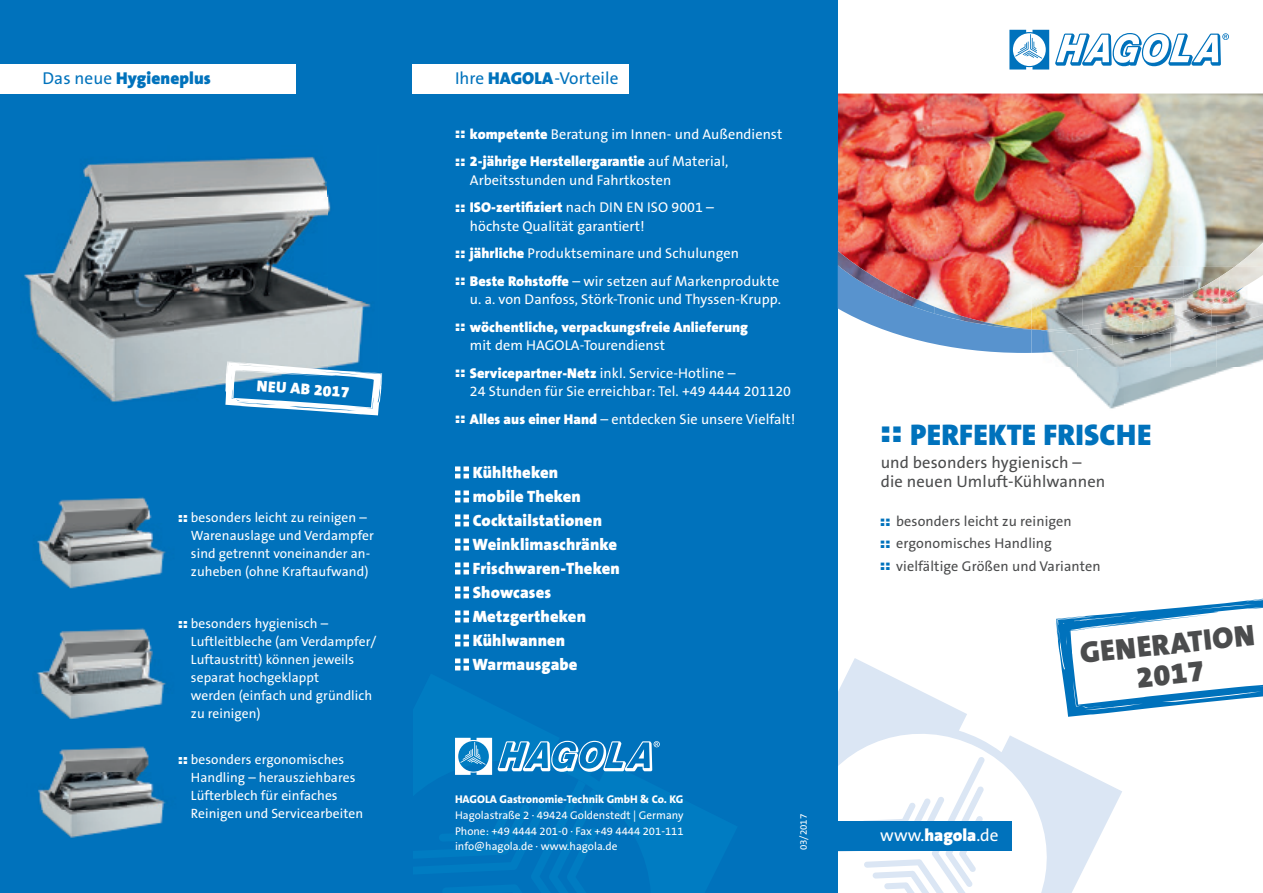
<style>
.page{position:relative;width:1263px;height:893px;background:#fff}
.page>*{position:absolute;margin:0;border:0;box-sizing:border-box;transform-origin:0 0}
.t1{font:900 30px "The Sans B9";letter-spacing:.01em;color:#0072bc}
.t2{font:900 30px/30px "The Sans B9";color:#4b4c4d;text-align:center}
.t3{font:17.25px "The Sans B5 Plain";letter-spacing:.005em;color:#0072bc}
.t4{font:900 17.25px "The Sans B9";letter-spacing:.005em;color:#0072bc}
.t5{font:17.25px "The Sans B5 Plain";color:#fff}
.t6{font:900 16.5px/24px "The Sans B9";letter-spacing:.01em;color:#fff}
.t7{font:16.5px/18.8px "The Sans B5 Plain";letter-spacing:.01em;color:#4b4c4d}
.t8{font:900 15.6px "The Sans B9";color:#fff}
.t9{font:14.25px/27.3px "The Sans B5 Plain";letter-spacing:.005em;color:#fff}
.t10{font:900 14.25px "The Sans B9";letter-spacing:.005em;color:#fff}
.t11{font:14.25px/22.4px "The Sans B5 Plain";letter-spacing:.01em;color:#4b4c4d}
.t12{font:13.5px/18px "The Sans B5 Plain";letter-spacing:.005em;color:#fff}
.t13{font:11.25px/15.8px "The Sans B5 Plain";color:#fff;text-align:justify}
.t14{font:800 11.25px "The Sans B8";color:#fff}
.t15{font:9.75px "The Sans B5 Plain";color:#fff}
.s1{font-family:"The Sans B5 Plain";font-weight:400}
.s2{font-family:"Univers";font-weight:900}
.s3{font-family:"The Sans B9";font-weight:900}
.s4{font-family:"Univers"}
.s5{font-family:"Univers";font-weight:900;color:#0072bc}
</style>
<div class="page">
<svg style="left:838px;top:658px;width:284px;height:235px"></svg>
<div style="left:838px;top:821px;width:174px;height:29px;background:#0072bc"></div>
<img style="left:838px;top:94px;width:425px;height:173px">
<img style="left:1234px;top:243px;width:29px;height:24px">
<div style="left:0;top:0;width:838px;height:893px;background:#0072bc"></div>
<svg style="left:455px;top:738px;width:205px;height:37px"></svg>
<div style="left:412px;top:64px;width:217px;height:30px;background:#fff"></div>
<svg style="left:455px;top:466px;width:14px;height:12px"></svg>
<svg style="left:455px;top:490px;width:14px;height:12px"></svg>
<svg style="left:455px;top:514px;width:14px;height:12px"></svg>
<svg style="left:455px;top:538px;width:14px;height:12px"></svg>
<svg style="left:455px;top:562px;width:14px;height:12px"></svg>
<svg style="left:455px;top:586px;width:14px;height:12px"></svg>
<svg style="left:455px;top:610px;width:14px;height:12px"></svg>
<svg style="left:455px;top:634px;width:14px;height:12px"></svg>
<svg style="left:455px;top:658px;width:14px;height:12px"></svg>
<svg style="left:1009px;top:30px;width:40px;height:40px"></svg>
<svg style="left:1055px;top:33px;width:174px;height:33px"></svg>
<img style="left:838px;top:251px;width:97px;height:14px">
<div style="left:0;top:64px;width:296px;height:30px;background:#fff"></div>
<img style="left:1052px;top:353px;width:26px;height:24px">
<img style="left:1078px;top:344px;width:46px;height:65px">
<img style="left:1124px;top:334px;width:46px;height:70px">
<img style="left:1170px;top:327px;width:47px;height:62px">
<img style="left:1217px;top:327px;width:46px;height:47px">
<img style="left:1044px;top:267px;width:140px;height:31px">
<img style="left:1184px;top:267px;width:35px;height:10px">
<img style="left:1044px;top:298px;width:38px;height:27px">
<img style="left:1082px;top:298px;width:51px;height:27px">
<img style="left:1133px;top:298px;width:46px;height:2px">
<img style="left:1244px;top:299px;width:19px;height:5px">
<img style="left:1193px;top:318px;width:18px;height:15px">
<img style="left:1211px;top:304px;width:52px;height:23px">
<img style="left:1179px;top:277px;width:40px;height:22px">
<img style="left:1219px;top:267px;width:44px;height:32px">
<img style="left:1044px;top:325px;width:44px;height:4px">
<img style="left:1088px;top:315px;width:44px;height:14px">
<img style="left:1132px;top:300px;width:43px;height:22px">
<img style="left:1175px;top:299px;width:18px;height:10px">
<img style="left:1044px;top:335px;width:69px;height:18px">
<img style="left:1112px;top:334px;width:41px;height:10px">
<img style="left:838px;top:265px;width:206px;height:88px">
<img style="left:1041px;top:329px;width:50px;height:6px">
<img style="left:1091px;top:322px;width:51px;height:13px">
<img style="left:1142px;top:309px;width:51px;height:25px">
<img style="left:1193px;top:287px;width:51px;height:31px">
<img style="left:1044px;top:329px;width:50px;height:1px">
<img style="left:1093px;top:322px;width:51px;height:7px">
<img style="left:1144px;top:309px;width:50px;height:13px">
<img style="left:1194px;top:287px;width:50px;height:22px">
<svg style="left:1056px;top:598px;width:207px;height:119px"></svg>
<img style="left:24px;top:156px;width:347px;height:246px">
<svg style="left:225px;top:361px;width:157px;height:54px"></svg>
<img style="left:37px;top:497px;width:129px;height:92px">
<img style="left:37px;top:628px;width:129px;height:91px">
<img style="left:38px;top:746px;width:128px;height:92px">
<p class="t4" style="left:43px;top:69px;width:170px"><span class="s1">Das neue</span> Hygieneplus</p>
<p class="t8" style="left:257px;top:377px;width:93px;rotate:4deg">NEU AB 2017</p>
<p class="t12" style="left:191px;top:509px;width:184px;text-indent:-13px"><span class="s2">::</span> besonders leicht zu reinigen –<br>Warenauslage und Verdampfer sind getrennt voneinander an&shy;zuheben (ohne Kraftaufwand)</p>
<p class="t12" style="left:191px;top:615px;width:187px;text-indent:-13px"><span class="s2">::</span> besonders hygienisch –<br>Luftleitbleche (am Verdampfer/<br>Luftaustritt) können jeweils separat hochgeklappt<br>werden (einfach und gründlich zu reinigen)</p>
<p class="t12" style="left:191px;top:751px;width:174px;text-indent:-13px"><span class="s2">::</span> besonders ergonomisches<br>Handling – herausziehbares<br>Lüfterblech für einfaches<br>Reinigen und Servicearbeiten</p>
<p class="t3" style="left:455px;top:69px;width:165px">Ihre <span class="s3">HAGOLA</span>-Vorteile</p>
<p class="t9" style="left:455px;top:121px;width:329px"><span class="s2">::</span> <span class="s3">kompetente</span> Beratung im Innen- und Außendienst</p>
<p class="t10" style="left:455px;top:154px;width:275px"><span class="s4">::</span> 2-jährige Herstellergarantie <span class="s1">auf Material,</span></p>
<p class="t9" style="left:455px;top:167px;width:261px;text-indent:15px">Arbeitsstunden und Fahrtkosten<br><span class="s2">::</span> <span class="s3">ISO-zertifiziert</span> nach DIN EN ISO 9001 –</p>
<p class="t9" style="left:455px;top:213px;width:326px;text-indent:15px">höchste Qualität garantiert!<br><span class="s2">::</span> <span class="s3">jährliche</span> Produktseminare und Schulungen<br><span class="s2">::</span> <span class="s3">Beste Rohstoffe</span> – wir setzen auf Markenprodukte</p>
<p class="t9" style="left:470px;top:286px;width:313px">u. a. von Danfoss, Störk-Tronic und Thyssen-Krupp.</p>
<p class="t10" style="left:455px;top:319px;width:295px"><span class="s4">::</span> wöchentliche, verpackungsfreie Anlieferung</p>
<p class="t9" style="left:455px;top:332px;width:282px;text-indent:15px">mit dem HAGOLA-Tourendienst<br><span class="s2">::</span> <span class="s3">Servicepartner-Netz</span> inkl. Service-Hotline –</p>
<p class="t9" style="left:455px;top:378px;width:342px;text-align:right">24 Stunden für Sie erreichbar: Tel. +49 4444 201120<br><span class="s2">::</span> <span class="s3">Alles aus einer Hand</span> – entdecken Sie unsere Vielfalt!</p>
<p class="t6" style="left:473px;top:461px;width:149px">Kühltheken<br>mobile Theken<br>Cocktailstationen<br>Weinklimaschränke<br>Frischwaren-Theken<br>Showcases<br>Metzgertheken<br>Kühlwannen<br>Warmausgabe</p>
<p class="t14" style="left:455px;top:793px;width:230px">HAGOLA Gastronomie-Technik GmbH &amp; Co. KG</p>
<p class="t13" style="left:455px;top:808px;width:230px">Hagolastraße 2 · 49424 Goldenstedt | Germany Phone: +49 4444 201-0 · Fax +49 4444 201-111 info@hagola.de · www.hagola.de</p>
<p class="t15" style="left:798px;top:850px;width:38px;rotate:-90deg">03/2017</p>
<h1 class="t1" style="left:880px;top:419px;width:272px"><span class="s4">::</span> PERFEKTE FRISCHE</h1>
<p class="t7" style="left:881px;top:454px;width:226px">und besonders hygienisch – die neuen Umluft-Kühlwannen</p>
<p class="t11" style="left:880px;top:510px;width:222px"><span class="s5">::</span> besonders leicht zu reinigen<br><span class="s5">::</span> ergonomisches Handling<br><span class="s5">::</span> vielfältige Größen und Varianten</p>
<p class="t5" style="left:880px;top:826px;width:120px">www.<span class="s3">hagola</span>.de</p>
<h1 class="t2" style="left:1078px;top:639px;width:171px;rotate:-6deg">G EN ERATION<br>2017</h1>
</div>
